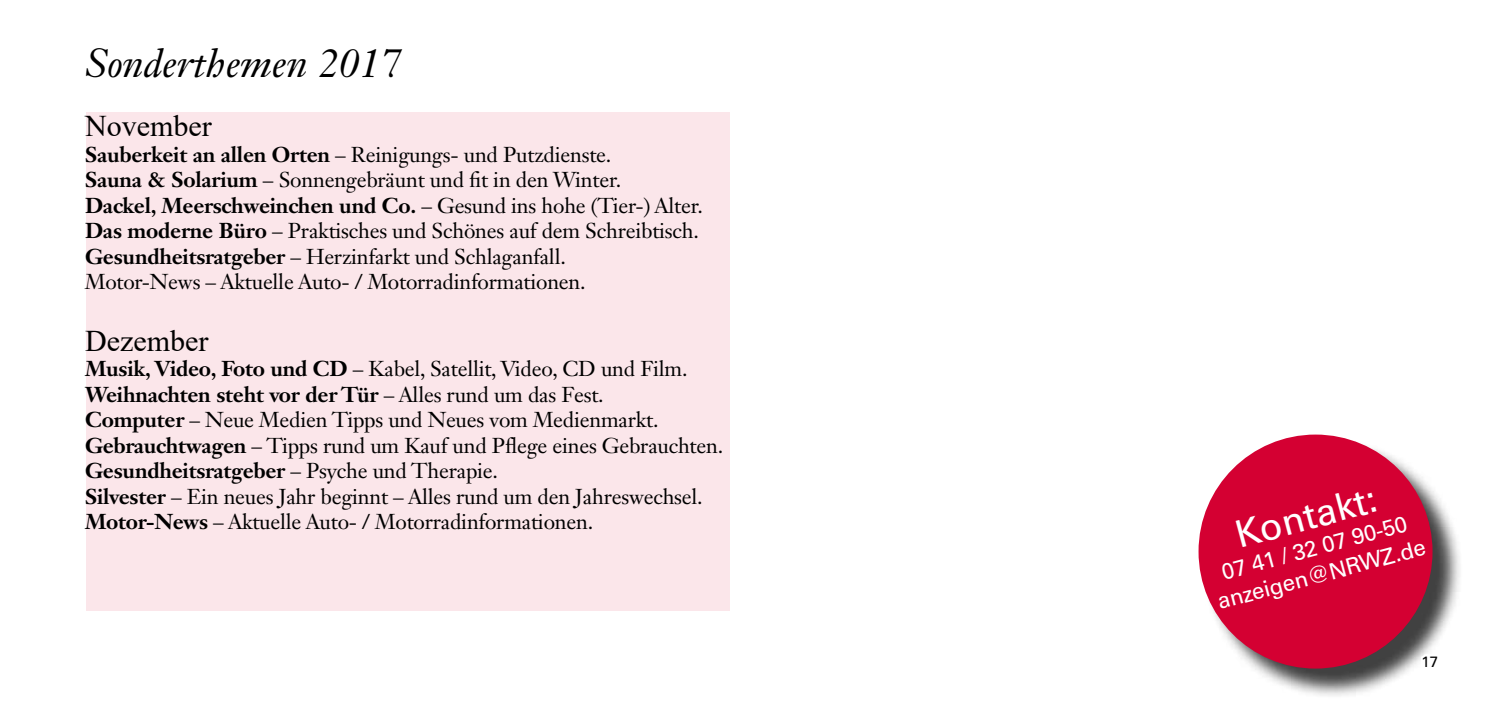
<style>
.page{position:relative;width:1489px;height:702px;background:#fff}
.page>*{position:absolute;margin:0;border:0;box-sizing:border-box;transform-origin:0 0}
.t1{font:italic 40px "Janson Text LT Std";color:#000}
.t2{font:37.5px "Univers";color:#fff}
.t3{font:30px "Times New Roman";color:#000}
.t4{font:22.5px/27px "Univers";color:#fff;text-align:center}
.t5{font:21.25px/25.5px "Janson Text LT Std";letter-spacing:-.01em;color:#000}
.t6{font:15px "Univers";color:#000}
.s1{font-weight:700}
</style>
<div class="page">
<div style="left:86px;top:112px;width:644px;height:498px;background:#fbe6ea"></div>
<div style="left:1202px;top:438px;width:261px;height:261px;background:#000;opacity:.75"></div>
<div style="left:1198px;top:434px;width:234px;height:234px;background:#d40032;border-radius:50%"></div>
<svg style="left:1418px;top:647px;width:24px;height:25px"></svg>
<h1 class="t1" style="left:85px;top:39px;width:317px">Sonderthemen 2017</h1>
<h3 class="t3" style="left:85px;top:105px;width:128px">November</h3>
<p class="t5" style="left:85px;top:141px;width:619px"><span class="s1">Sauberkeit an allen Orten</span> – Reinigungs- und Putzdienste.<br><span class="s1">Sauna &amp; Solarium</span> – Sonnengebräunt und fit in den Winter.<br><span class="s1">Dackel, Meerschweinchen und Co.</span> – Gesund ins hohe (Tier-) Alter.<br><span class="s1">Das moderne Büro</span> – Praktisches und Schönes auf dem Schreibtisch.<br><span class="s1">Gesundheitsratgeber</span> – Herzinfarkt und Schlaganfall.<br>Motor-News – Aktuelle Auto- / Motorradinformationen.</p>
<h3 class="t3" style="left:85px;top:319px;width:125px">Dezember</h3>
<p class="t5" style="left:85px;top:356px;width:639px"><span class="s1">Musik, Video, Foto und CD</span> – Kabel, Satellit, Video, CD und Film.<br><span class="s1">Weihnachten steht vor der Tür</span> – Alles rund um das Fest.<br><span class="s1">Computer</span> – Neue Medien Tipps und Neues vom Medienmarkt.<br><span class="s1">Gebrauchtwagen</span> – Tipps rund um Kauf und Pflege eines Gebrauchten.<br><span class="s1">Gesundheitsratgeber</span> – Psyche und Therapie.<br><span class="s1">Silvester</span> – Ein neues Jahr beginnt – Alles rund um den Jahreswechsel.<br><span class="s1">Motor-News</span> – Aktuelle Auto- / Motorradinformationen.</p>
<h2 class="t2" style="left:1230px;top:514px;width:147px;rotate:-15deg">Kontakt:</h2>
<p class="t4" style="left:1207px;top:562px;width:216px;rotate:-15deg">07 41 / 32 07 90-50 anzeigen@NRWZ.de</p>
<p class="t6" style="left:1421px;top:653px;width:18px">17</p>
</div>
